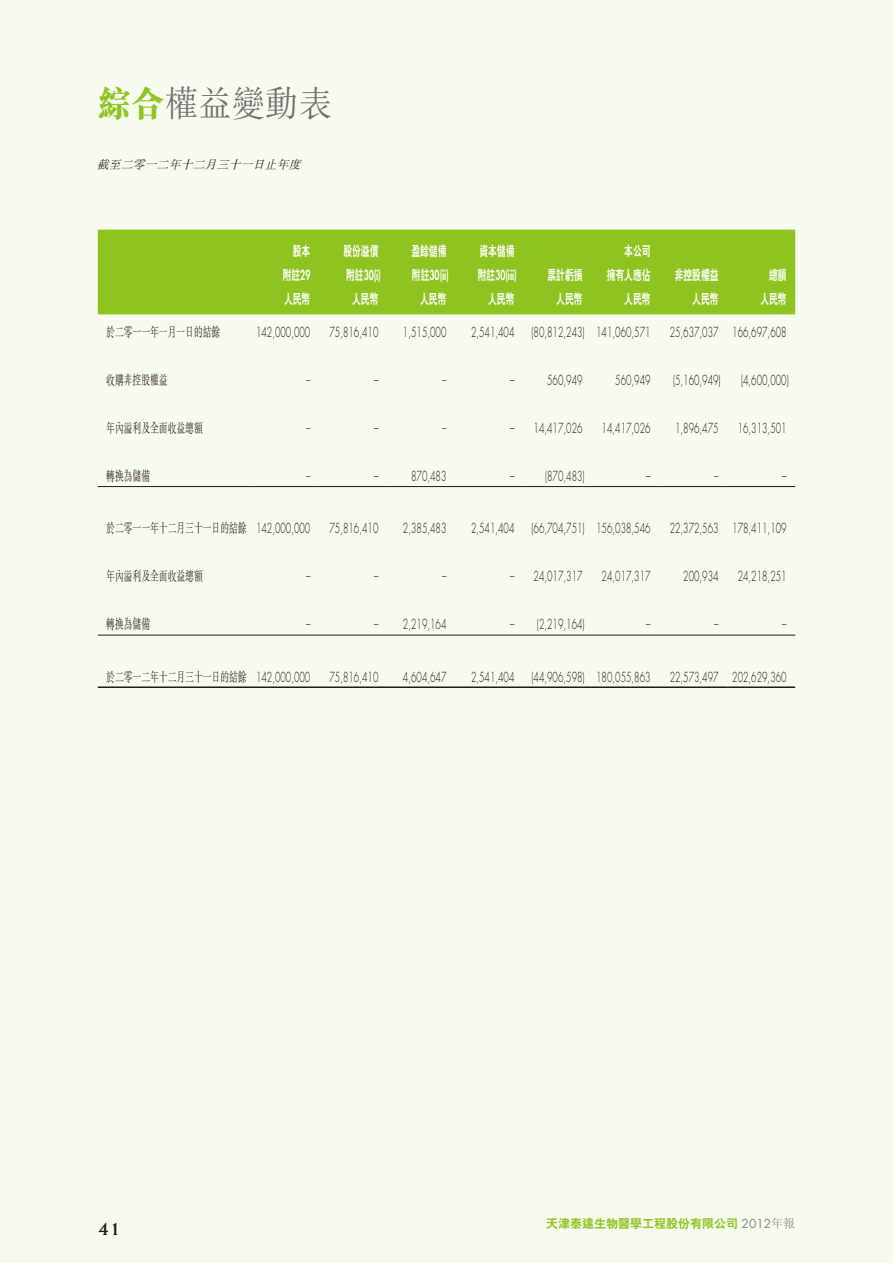
<style>
.page{position:relative;width:893px;height:1263px;background:#f7faee}
.page>*{position:absolute;margin:0;border:0;box-sizing:border-box;transform-origin:0 0}
.t1{font:36px "M Sung HK Light E Ten B5 H";color:#717171;scale:.93 1}
.t2{font:700 21px "Weiss Std";color:#231916}
.t3{font:300 13.5px "Futura Std";color:#231916;scale:.65 1}
.t4{font:13.5px "M Sung HK Light E Ten B5 H";color:#231916;scale:.65 1}
.t5{font:13.5px/24px "C Hei 2 HK Xbold E Ten B5 H";color:#fff;text-align:right;scale:.65 1}
.t6{font:800 13.5px "Futura Std";color:#fff;scale:.65 1}
.t7{font:12px "C Hei 2 HK Xbold E Ten B5 H";color:#8ec320}
.t8{font:italic 12px "M Sung HK Light E Ten B5 H";color:#231916}
.s1{font-family:"M Sung HK Xbold E Ten B5 H";color:#8ec320}
.s2{font-family:"Futura Std";font-weight:800}
.s3{font-family:"C Hei 2 HK Xbold E Ten B5 H";font-weight:400}
.s4{font-family:"Futura Std";font-weight:300}
.s5{font-family:"Futura Std";color:#898989}
.s6{font-family:"M Sung HK Light E Ten B5 H";color:#898989}
</style>
<div class="page">
<div style="left:98px;top:230px;width:697px;height:84px;background:#8ec320"></div>
<hr style="left:98px;top:486px;width:153px;height:1px;background:#231916">
<hr style="left:251px;top:486px;width:68px;height:1px;background:#231916">
<hr style="left:319px;top:486px;width:68px;height:1px;background:#231916">
<hr style="left:387px;top:486px;width:68px;height:1px;background:#231916">
<hr style="left:455px;top:486px;width:68px;height:1px;background:#231916">
<hr style="left:523px;top:486px;width:68px;height:1px;background:#231916">
<hr style="left:591px;top:486px;width:68px;height:1px;background:#231916">
<hr style="left:659px;top:486px;width:68px;height:1px;background:#231916">
<hr style="left:727px;top:486px;width:68px;height:1px;background:#231916">
<hr style="left:98px;top:635px;width:153px;height:1px;background:#231916">
<hr style="left:251px;top:635px;width:68px;height:1px;background:#231916">
<hr style="left:319px;top:635px;width:68px;height:1px;background:#231916">
<hr style="left:387px;top:635px;width:68px;height:1px;background:#231916">
<hr style="left:455px;top:635px;width:68px;height:1px;background:#231916">
<hr style="left:523px;top:635px;width:68px;height:1px;background:#231916">
<hr style="left:591px;top:635px;width:68px;height:1px;background:#231916">
<hr style="left:659px;top:635px;width:68px;height:1px;background:#231916">
<hr style="left:727px;top:635px;width:68px;height:1px;background:#231916">
<hr style="left:98px;top:686px;width:153px;height:2px;background:#231916">
<hr style="left:251px;top:686px;width:68px;height:2px;background:#231916">
<hr style="left:319px;top:686px;width:68px;height:2px;background:#231916">
<hr style="left:387px;top:686px;width:68px;height:2px;background:#231916">
<hr style="left:455px;top:686px;width:68px;height:2px;background:#231916">
<hr style="left:523px;top:686px;width:68px;height:2px;background:#231916">
<hr style="left:591px;top:686px;width:68px;height:2px;background:#231916">
<hr style="left:659px;top:686px;width:68px;height:2px;background:#231916">
<hr style="left:727px;top:686px;width:68px;height:2px;background:#231916">
<h1 class="t1" style="left:98px;top:90px;width:253px"><span class="s1">綜合</span>權益變動表</h1>
<p class="t8" style="left:97px;top:160px;width:209px">截至二零一二年十二月三十一日止年度</p>
<p class="t5" style="left:283px;top:241px;width:44px">股本附註<span class="s2">29</span></p>
<p class="t5" style="left:343px;top:241px;width:55px">股份溢價</p>
<p class="t6" style="left:346px;top:269px;width:55px"><span class="s3">附註</span>30(i)</p>
<p class="t5" style="left:411px;top:241px;width:55px">盈餘儲備</p>
<p class="t6" style="left:412px;top:269px;width:58px"><span class="s3">附註</span>30(ii)</p>
<p class="t5" style="left:479px;top:241px;width:55px">資本儲備</p>
<p class="t6" style="left:478px;top:269px;width:62px"><span class="s3">附註</span>30(iii)</p>
<p class="t5" style="left:547px;top:265px;width:55px">累計虧損</p>
<p class="t5" style="left:607px;top:241px;width:69px">本公司<br>擁有人應佔</p>
<p class="t5" style="left:675px;top:265px;width:69px">非控股權益</p>
<p class="t5" style="left:769px;top:265px;width:28px">總額</p>
<p class="t5" style="left:284px;top:289px;width:42px">人民幣</p>
<p class="t5" style="left:352px;top:289px;width:42px">人民幣</p>
<p class="t5" style="left:420px;top:289px;width:42px">人民幣</p>
<p class="t5" style="left:488px;top:289px;width:42px">人民幣</p>
<p class="t5" style="left:556px;top:289px;width:42px">人民幣</p>
<p class="t5" style="left:624px;top:289px;width:42px">人民幣</p>
<p class="t5" style="left:692px;top:289px;width:42px">人民幣</p>
<p class="t5" style="left:760px;top:289px;width:42px">人民幣</p>
<p class="t4" style="left:106px;top:326px;width:177px">於二零一一年一月一日的結餘</p>
<p class="t3" style="left:256px;top:325px;width:85px">142,000,000</p>
<p class="t3" style="left:329px;top:325px;width:77px">75,816,410</p>
<p class="t3" style="left:403px;top:325px;width:68px">1,515,000</p>
<p class="t3" style="left:471px;top:325px;width:68px">2,541,404</p>
<p class="t3" style="left:531px;top:325px;width:185px">(80,812,243) 141,060,571</p>
<p class="t3" style="left:670px;top:325px;width:181px">25,637,037 166,697,608</p>
<p class="t4" style="left:106px;top:374px;width:96px">收購非控股權益</p>
<p class="t3" style="left:306px;top:373px;width:8px">–</p>
<p class="t3" style="left:374px;top:373px;width:8px">–</p>
<p class="t3" style="left:442px;top:373px;width:8px">–</p>
<p class="t3" style="left:510px;top:373px;width:8px">–</p>
<p class="t3" style="left:547px;top:373px;width:56px">560,949</p>
<p class="t3" style="left:615px;top:373px;width:56px">560,949</p>
<p class="t3" style="left:673px;top:373px;width:75px">(5,160,949)</p>
<p class="t3" style="left:741px;top:373px;width:75px">(4,600,000)</p>
<p class="t4" style="left:106px;top:422px;width:150px">年內溢利及全面收益總額</p>
<p class="t3" style="left:306px;top:421px;width:8px">–</p>
<p class="t3" style="left:374px;top:421px;width:8px">–</p>
<p class="t3" style="left:442px;top:421px;width:8px">–</p>
<p class="t3" style="left:510px;top:421px;width:113px">– 14,417,026</p>
<p class="t3" style="left:602px;top:421px;width:77px">14,417,026</p>
<p class="t3" style="left:675px;top:421px;width:68px">1,896,475</p>
<p class="t3" style="left:738px;top:421px;width:77px">16,313,501</p>
<p class="t4" style="left:106px;top:470px;width:69px">轉換為儲備</p>
<p class="t3" style="left:306px;top:469px;width:8px">–</p>
<p class="t3" style="left:374px;top:469px;width:8px">–</p>
<p class="t3" style="left:411px;top:469px;width:56px">870,483</p>
<p class="t3" style="left:510px;top:469px;width:116px">– (870,483)</p>
<p class="t3" style="left:646px;top:469px;width:8px">–</p>
<p class="t3" style="left:714px;top:469px;width:8px">–</p>
<p class="t3" style="left:782px;top:469px;width:8px">–</p>
<p class="t4" style="left:106px;top:523px;width:315px">於二零一一年十二月三十一日的結餘 <span class="s4">142,000,000</span></p>
<p class="t3" style="left:329px;top:522px;width:77px">75,816,410</p>
<p class="t3" style="left:403px;top:522px;width:68px">2,385,483</p>
<p class="t3" style="left:471px;top:522px;width:68px">2,541,404</p>
<p class="t3" style="left:531px;top:522px;width:185px">(66,704,751) 156,038,546</p>
<p class="t3" style="left:670px;top:522px;width:181px">22,372,563 178,411,109</p>
<p class="t4" style="left:106px;top:571px;width:150px">年內溢利及全面收益總額</p>
<p class="t3" style="left:306px;top:570px;width:8px">–</p>
<p class="t3" style="left:374px;top:570px;width:8px">–</p>
<p class="t3" style="left:442px;top:570px;width:8px">–</p>
<p class="t3" style="left:510px;top:570px;width:113px">– 24,017,317</p>
<p class="t3" style="left:602px;top:570px;width:77px">24,017,317</p>
<p class="t3" style="left:683px;top:570px;width:56px">200,934</p>
<p class="t3" style="left:738px;top:570px;width:77px">24,218,251</p>
<p class="t4" style="left:106px;top:619px;width:69px">轉換為儲備</p>
<p class="t3" style="left:306px;top:618px;width:8px">–</p>
<p class="t3" style="left:374px;top:618px;width:113px">– 2,219,164</p>
<p class="t3" style="left:510px;top:618px;width:116px">– (2,219,164)</p>
<p class="t3" style="left:646px;top:618px;width:8px">–</p>
<p class="t3" style="left:714px;top:618px;width:8px">–</p>
<p class="t3" style="left:782px;top:618px;width:8px">–</p>
<p class="t4" style="left:106px;top:672px;width:315px">於二零一二年十二月三十一日的結餘 <span class="s4">142,000,000</span></p>
<p class="t3" style="left:329px;top:670px;width:77px">75,816,410</p>
<p class="t3" style="left:403px;top:670px;width:68px">4,604,647</p>
<p class="t3" style="left:471px;top:670px;width:68px">2,541,404</p>
<p class="t3" style="left:531px;top:670px;width:185px">(44,906,598) 180,055,863</p>
<p class="t3" style="left:670px;top:670px;width:181px">22,573,497 202,629,360</p>
<h2 class="t2" style="left:98px;top:1220px;width:25px">41</h2>
<p class="t7" style="left:546px;top:1219px;width:251px">天津泰達生物醫學工程股份有限公司 <span class="s5">2012</span><span class="s6">年報</span></p>
</div>
